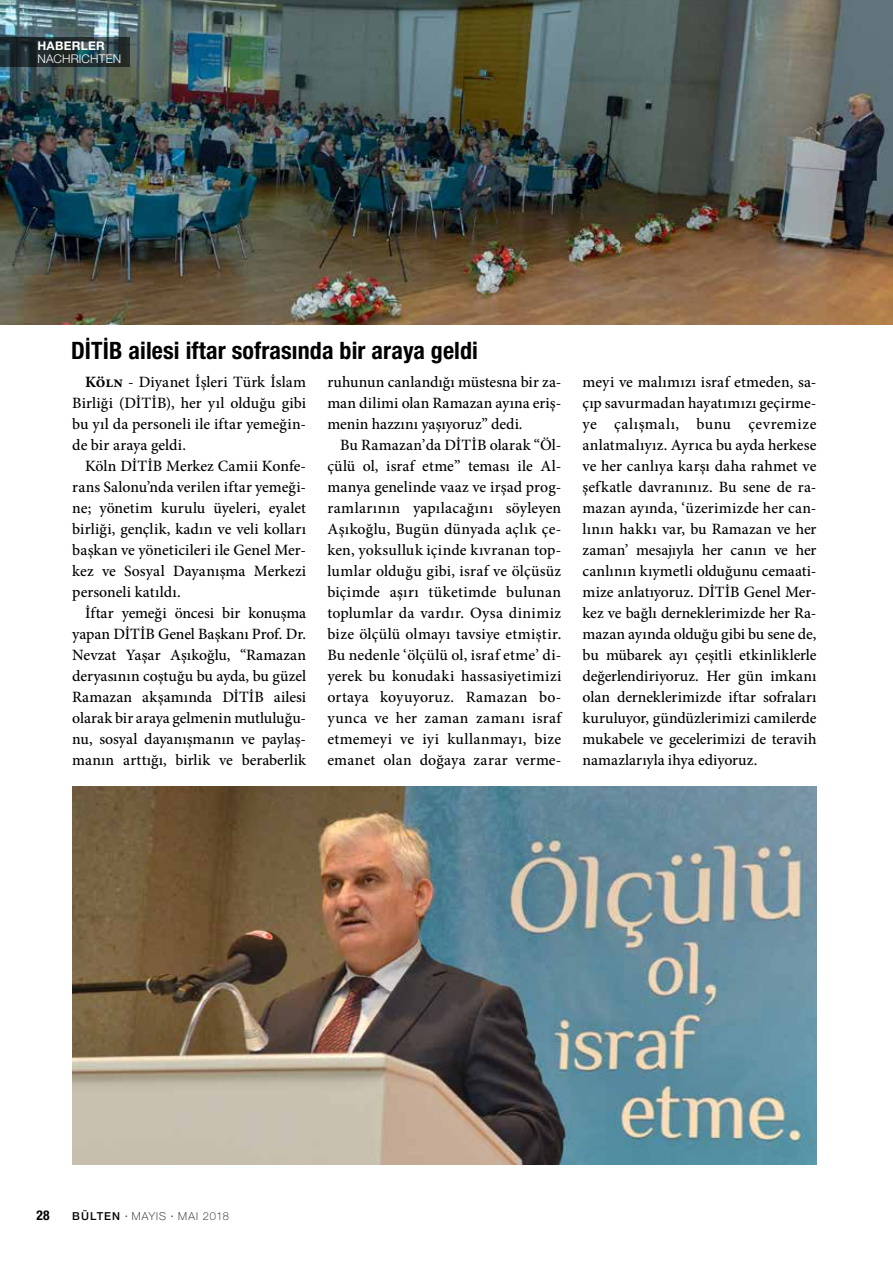
<style>
.page{position:relative;width:893px;height:1263px;background:#fff}
.page>*{position:absolute;margin:0;border:0;box-sizing:border-box;transform-origin:0 0}
.t1{font:700 condensed 24px "Helvetica Neue LT Pro";letter-spacing:.005em;color:#000}
.t2{font:500 15.75px/21px "Minion Pro";letter-spacing:.005em;color:#000;text-align:justify}
.t3{font:700 condensed 13.5px "Helvetica Neue LT Pro";color:#000}
.t4{font:300 12px "Helvetica Neue LT Pro";letter-spacing:.015em;color:#fff}
.t5{font:700 12px "Helvetica Neue LT Pro";letter-spacing:.025em;color:#fff}
.t6{font:100 10.95px "Helvetica Neue LT Pro";letter-spacing:.095em;color:#000}
.s1{font-weight:700}
.s2{font-weight:500}
.s3{font-family:"Minion Pro";font-weight:500}
</style>
<div class="page">
<img style="left:72px;top:786px;width:744px;height:378px">
<img style="left:0;top:0;width:893px;height:324px">
<svg style="left:0;top:37px;width:130px;height:30px;background:#223235"></svg>
<p class="t5" style="left:37px;top:39px;width:69px">HABERLER</p>
<p class="t4" style="left:37px;top:51px;width:85px">NACHRICHTEN</p>
<h1 class="t1" style="left:71px;top:336px;width:409px">DİTİB ailesi iftar sofrasında bir araya geldi</h1>
<p class="t2" style="left:72px;top:372px;width:235px;text-indent:13px"><span class="s1">Köln</span> - Diyanet İşleri Türk İslam Birliği (DİTİB), her yıl olduğu gibi bu yıl da personeli ile iftar yemeğin&shy;de bir araya geldi.</p>
<p class="t2" style="left:72px;top:456px;width:235px;text-indent:13px">Köln DİTİB Merkez Camii Konfe&shy;rans Salonu’nda verilen iftar yemeği&shy;ne; yönetim kurulu üyeleri, eyalet birliği, gençlik, kadın ve veli kolları başkan ve yöneticileri ile Genel Mer&shy;kez ve Sosyal Dayanışma Merkezi personeli katıldı.</p>
<p class="t2" style="left:72px;top:603px;width:235px;text-indent:13px">İftar yemeği öncesi bir konuşma yapan DİTİB Genel Başkanı Prof. Dr.<br>Nevzat Yaşar Aşıkoğlu, “Ramazan deryasının coştuğu bu ayda, bu güzel Ramazan akşamında DİTİB ailesi olarak bir araya gelmenin mutluluğu&shy;nu, sosyal dayanışmanın ve paylaş&shy;manın arttığı, birlik ve beraberlik</p>
<p class="t2" style="left:327px;top:372px;width:235px">ruhunun canlandığı müstesna bir za&shy;man dilimi olan Ramazan ayına eriş&shy;menin hazzını yaşıyoruz” dedi.</p>
<p class="t2" style="left:327px;top:435px;width:235px;text-indent:13px">Bu Ramazan’da DİTİB olarak “Öl&shy;çülü ol, israf etme” teması ile Al&shy;manya genelinde vaaz ve irşad prog&shy;ramlarının yapılacağını söyleyen Aşıkoğlu, Bugün dünyada açlık çe&shy;ken, yoksulluk içinde kıvranan top&shy;lumlar olduğu gibi, israf ve ölçüsüz biçimde aşırı tüketimde bulunan toplumlar da vardır. Oysa dinimiz bize ölçülü olmayı tavsiye etmiştir.<br>Bu nedenle ‘ölçülü ol, israf etme’ di&shy;yerek bu konudaki hassasiyetimizi ortaya koyuyoruz. Ramazan bo&shy;yunca ve her zaman zamanı israf etmemeyi ve iyi kullanmayı, bize emanet olan doğaya zarar verme-</p>
<p class="t2" style="left:583px;top:372px;width:235px">meyi ve malımızı israf etmeden, sa&shy;çıp savurmadan hayatımızı geçirme&shy;ye çalışmalı, bunu çevremize anlatmalıyız. Ayrıca bu ayda herkese ve her canlıya karşı daha rahmet ve şefkatle davranınız. Bu sene de ra&shy;mazan ayında, ‘üzerimizde her can&shy;lının hakkı var, bu Ramazan ve her zaman’ mesajıyla her canın ve her canlının kıymetli olduğunu cemaati&shy;mize anlatıyoruz. DİTİB Genel Mer&shy;kez ve bağlı derneklerimizde her Ra&shy;mazan ayında olduğu gibi bu sene de, bu mübarek ayı çeşitli etkinliklerle değerlendiriyoruz. Her gün imkanı olan derneklerimizde iftar sofraları kuruluyor, gündüzlerimizi camilerde mukabele ve gecelerimizi de teravih namazlarıyla ihya ediyoruz.</p>
<p class="t3" style="left:36px;top:1207px;width:15px">28</p>
<p class="t6" style="left:72px;top:1210px;width:158px"><span class="s2">BÜLTEN</span> <span class="s3">·</span> MAYIS <span class="s3">·</span> MAI 2018</p>
</div>
